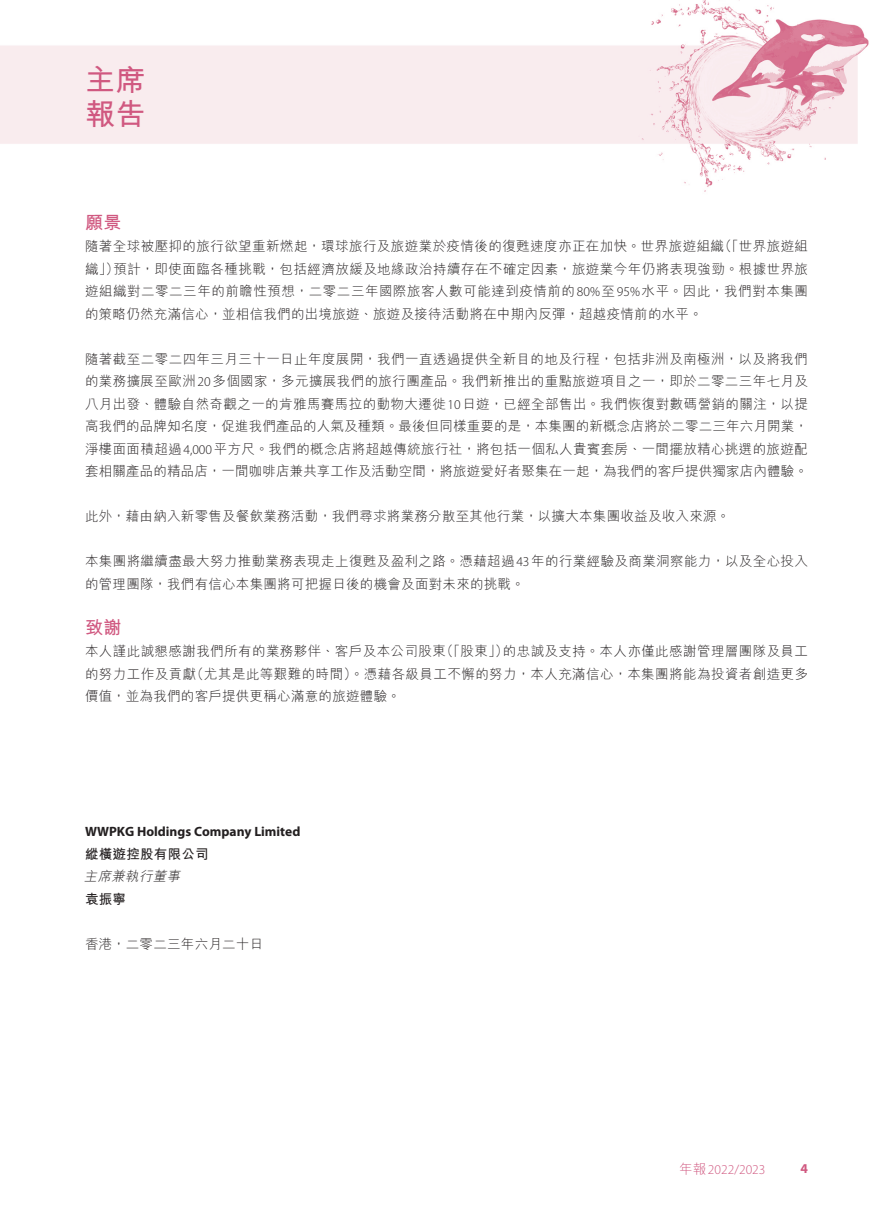
<style>
.page{position:relative;width:893px;height:1212px;background:#fff}
.page>*{position:absolute;margin:0;border:0;box-sizing:border-box;transform-origin:0 0}
.t1{font:700 30px "M Hei HK";color:#d05880}
._01_H1{font:700 18px "M Hei HK";color:#d05880}
._00_txt{font:300 13.5px/22.5px "M Hei HK";letter-spacing:.03em;color:#231f20}
._00_txt-2{font:700 13.5px "Myriad Pro";color:#231f20}
._00_txt-3{font:700 13.5px "M Hei HK";letter-spacing:.02em;color:#231f20}
.t2{font:300 13.5px "Myriad Pro";color:#d05880}
._00_txt-4{font:italic 300 13.5px "M Hei HK";color:#231f20}
.t3{font:700 13.5px "Myriad Pro";color:#d05880}
.s1{font-family:"Myriad Pro"}
.s2{font-family:"M Hei HK"}
</style>
<div class="page">
<img style="left:0;top:0;width:869px;height:192px">
<p class="t1" style="left:85px;top:58px;width:62px">主席</p>
<p class="t1" style="left:85px;top:92px;width:62px">報告</p>
<p class="_01_H1" style="left:85px;top:209px;width:38px">願景</p>
<p class="_00_txt" style="left:113px;top:235px;width:696px;text-indent:-28px">隨著全球被壓抑的旅行欲望重新燃起，環球旅行及旅遊業於疫情後的復甦速度亦正在加快。世界旅遊組織<br>預計，即使面臨各種挑戰，包括經濟放緩及地緣政治持續存在不確定因素，旅遊業今年仍將表現強勁。根據世界旅</p>
<p class="_00_txt" style="left:718px;top:235px;width:91px">（「世界旅遊組</p>
<p class="_00_txt" style="left:85px;top:257px;width:724px">織」）<br>遊組織對二零二三年的前瞻性預想，二零二三年國際旅客人數可能達到疫情前的<span class="s1">80%</span>至<span class="s1">95%</span>水平。因此，我們對本集團的策略仍然充滿信心，並相信我們的出境旅遊、旅遊及接待活動將在中期內反彈，超越疫情前的水平。</p>
<p class="_00_txt" style="left:85px;top:347px;width:724px;text-align:justify">隨著截至二零二四年三月三十一日止年度展開，我們一直透過提供全新目的地及行程，包括非洲及南極洲，以及將我們的業務擴展至歐洲<span class="s1">20</span>多個國家，多元擴展我們的旅行團產品。我們新推出的重點旅遊項目之一，即於二零二三年七月及八月出發、體驗自然奇觀之一的肯雅馬賽馬拉的動物大遷徙<span class="s1">10</span>日遊，已經全部售出。我們恢復對數碼營銷的關注，以提高我們的品牌知名度，促進我們產品的人氣及種類。最後但同樣重要的是，本集團的新概念店將於二零二三年六月開業，淨樓面面積超過<span class="s1">4,000</span>平方尺。我們的概念店將超越傳統旅行社，將包括一個私人貴賓套房、一間擺放精心挑選的旅遊配套相關產品的精品店，一間咖啡店兼共享工作及活動空間，將旅遊愛好者聚集在一起，為我們的客戶提供獨家店內體驗。</p>
<p class="_00_txt" style="left:85px;top:505px;width:647px">此外，藉由納入新零售及餐飲業務活動，我們尋求將業務分散至其他行業，以擴大本集團收益及收入來源。</p>
<p class="_00_txt" style="left:85px;top:550px;width:724px">本集團將繼續盡最大努力推動業務表現走上復甦及盈利之路。憑藉超過<span class="s1">43</span>年的行業經驗及商業洞察能力，以及全心投入的管理團隊，我們有信心本集團將可把握日後的機會及面對未來的挑戰。</p>
<p class="_01_H1" style="left:85px;top:614px;width:38px">致謝</p>
<p class="_00_txt" style="left:503px;top:640px;width:307px">的忠誠及支持。本人亦僅此感謝管理層團隊及員工</p>
<p class="_00_txt" style="left:440px;top:640px;width:70px">（「股東」）</p>
<p class="_00_txt" style="left:190px;top:640px;width:619px;text-indent:-105px">本人謹此誠懇感謝我們所有的業務夥伴、客戶及本公司股東<br>（尤其是此等艱難的時間）。憑藉各級員工不懈的努力，本人充滿信心，本集團將能為投資者創造更多</p>
<p class="_00_txt" style="left:85px;top:662px;width:317px">的努力工作及貢獻<br>價值，並為我們的客戶提供更稱心滿意的旅遊體驗。</p>
<p class="_00_txt-2" style="left:85px;top:823px;width:217px">WWPKG Holdings Company Limited</p>
<p class="_00_txt-3" style="left:85px;top:844px;width:125px">縱橫遊控股有限公司</p>
<p class="_00_txt-4" style="left:84px;top:869px;width:100px">主席兼執行董事</p>
<p class="_00_txt-3" style="left:85px;top:889px;width:43px">袁振寧</p>
<p class="_00_txt" style="left:85px;top:932px;width:180px">香港，二零二三年六月二十日</p>
<p class="t2" style="left:679px;top:1161px;width:88px"><span class="s2">年報</span>2022/2023</p>
<p class="t3" style="left:800px;top:1159px;width:9px">4</p>
</div>
